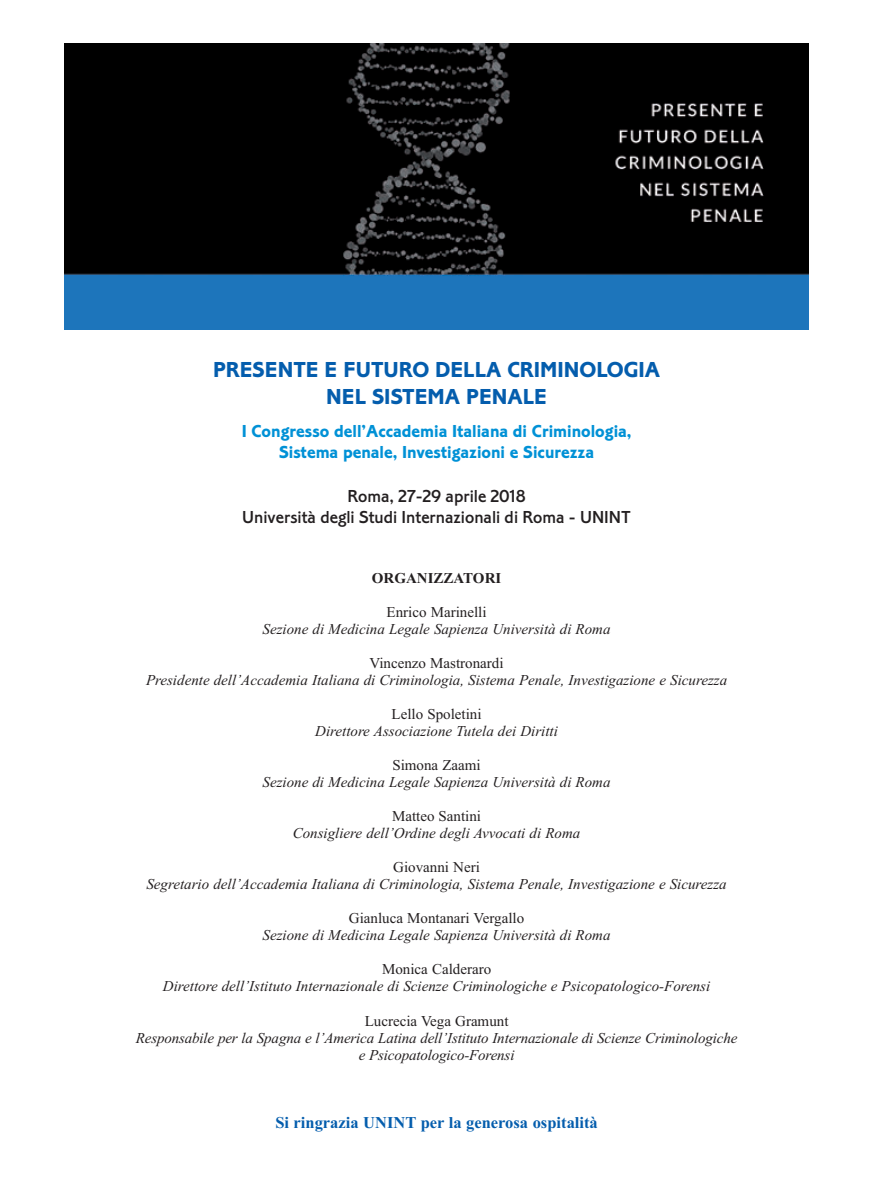
<style>
.page{position:relative;width:893px;height:1191px;background:#fff}
.page>*{position:absolute;margin:0;border:0;box-sizing:border-box;transform-origin:0 0}
.t1{font:22.5px/27px "Corinthian Bold Plain";color:#045dad;text-align:center}
.t2{font:18px/21.6px "Corinthian Bold Plain";color:#0091d6;text-align:center}
.t3{font:18px/21.6px "Corinthian Medium Plain";color:#231f20;text-align:center}
.t4{font:700 16.5px "Times New Roman";color:#045dad}
.t5{font:italic 15px/17.1px "Times New Roman";color:#231f20;text-align:center}
.t6{font:15px "Times New Roman";color:#231f20}
.t7{font:700 15px "Times New Roman";color:#231f20}
</style>
<div class="page">
<img style="left:64px;top:43px;width:745px;height:286px">
<h1 class="t1" style="left:213px;top:358px;width:449px">PRESENTE E FUTURO DELLA CRIMINOLOGIA<br>NEL SISTEMA PENALE</h1>
<p class="t2" style="left:242px;top:422px;width:391px">I Congresso dell’Accademia Italiana di Criminologia,<br>Sistema penale, Investigazioni e Sicurezza</p>
<p class="t3" style="left:242px;top:487px;width:390px">Roma, 27-29 aprile 2018<br>Università degli Studi Internazionali di Roma - UNINT</p>
<p class="t7" style="left:372px;top:569px;width:131px">ORGANIZZATORI</p>
<p class="t6" style="left:387px;top:603px;width:101px">Enrico Marinelli</p>
<p class="t5" style="left:262px;top:620px;width:350px">Sezione di Medicina Legale Sapienza Università di Roma</p>
<p class="t6" style="left:369px;top:654px;width:136px">Vincenzo Mastronardi</p>
<p class="t5" style="left:146px;top:671px;width:582px">Presidente dell’Accademia Italiana di Criminologia, Sistema Penale, Investigazione e Sicurezza</p>
<p class="t6" style="left:391px;top:705px;width:91px">Lello Spoletini</p>
<p class="t5" style="left:315px;top:722px;width:244px">Direttore Associazione Tutela dei Diritti</p>
<p class="t6" style="left:392px;top:756px;width:90px">Simona Zaami</p>
<p class="t5" style="left:262px;top:773px;width:350px">Sezione di Medicina Legale Sapienza Università di Roma</p>
<p class="t6" style="left:392px;top:807px;width:91px">Matteo Santini</p>
<p class="t5" style="left:293px;top:824px;width:289px">Consigliere dell’Ordine degli Avvocati di Roma</p>
<p class="t6" style="left:393px;top:858px;width:88px">Giovanni Neri</p>
<p class="t5" style="left:146px;top:875px;width:582px">Segretario dell’Accademia Italiana di Criminologia, Sistema Penale, Investigazione e Sicurezza</p>
<p class="t6" style="left:349px;top:909px;width:177px">Gianluca Montanari Vergallo</p>
<p class="t5" style="left:262px;top:926px;width:350px">Sezione di Medicina Legale Sapienza Università di Roma</p>
<p class="t6" style="left:382px;top:960px;width:111px">Monica Calderaro</p>
<p class="t5" style="left:163px;top:977px;width:549px">Direttore dell’Istituto Internazionale di Scienze Criminologiche e Psicopatologico-Forensi</p>
<p class="t6" style="left:365px;top:1011px;width:145px">Lucrecia Vega Gramunt</p>
<p class="t5" style="left:136px;top:1029px;width:603px">Responsabile per la Spagna e l’America Latina dell’Istituto Internazionale di Scienze Criminologiche e Psicopatologico-Forensi</p>
<p class="t4" style="left:275px;top:1112px;width:324px">Si ringrazia UNINT per la generosa ospitalità</p>
</div>
